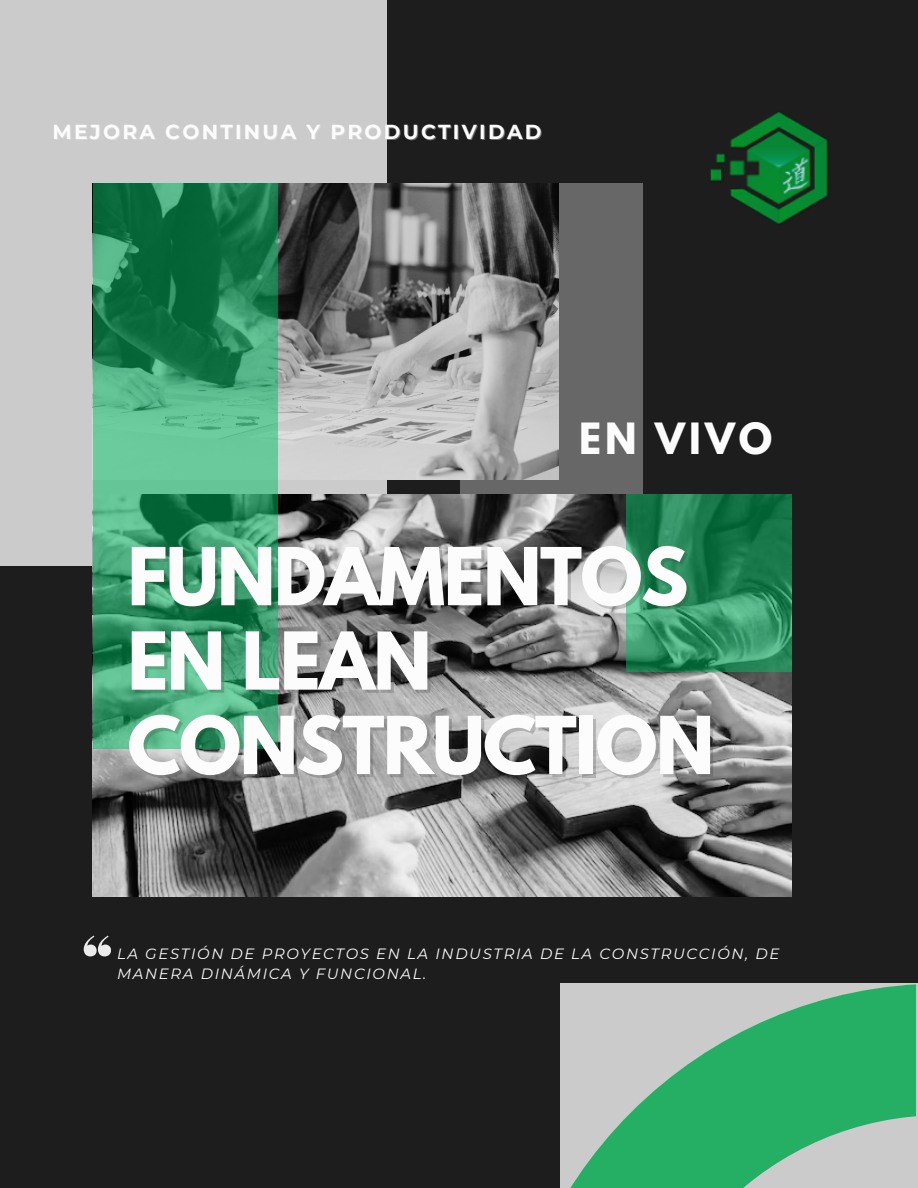
<style>
.page{position:relative;width:918px;height:1188px;background:#1e1d1d}
.page>*{position:absolute;margin:0;border:0;box-sizing:border-box;transform-origin:0 0}
.t1{font:700 70.65px "League Spartan";letter-spacing:-.02em;color:#fcfcfc}
.t2{font:700 38.1px "League Spartan";letter-spacing:.105em;color:#fcfcfc}
.t3{font:700 20.25px "Montserrat";letter-spacing:.11em;color:#fcfcfc}
.t4{font:italic 14.85px/20.2px "Montserrat";letter-spacing:.11em;color:#fcfcfc}
</style>
<div class="page">
<div style="left:460px;top:183px;width:183px;height:357px;background:#686767"></div>
<div style="left:0;top:0;width:387px;height:565px;background:#cbcbcb"></div>
<img style="left:277px;top:183px;width:282px;height:296px">
<img style="left:93px;top:494px;width:699px;height:403px">
<svg style="left:93px;top:183px;width:184px;height:566px"></svg>
<svg style="left:626px;top:494px;width:165px;height:178px"></svg>
<img style="left:710px;top:112px;width:118px;height:112px">
<svg style="left:84px;top:936px;width:27px;height:20px"></svg>
<svg style="left:560px;top:984px;width:356px;height:204px;fill:#24af64"></svg>
<p class="t3" style="left:53px;top:119px;width:490px">MEJORA CONTINUA Y PRODUCTIVIDAD</p>
<p class="t2" style="left:579px;top:420px;width:195px">EN VIVO</p>
<h3 class="t1" style="left:128px;top:542px;width:562px">FUNDAMENTOS</h3>
<h2 class="t1" style="left:128px;top:626px;width:306px">EN LEAN</h2>
<h1 class="t1" style="left:128px;top:711px;width:588px">CONSTRUCTION</h1>
<p class="t4" style="left:117px;top:944px;width:664px">LA GESTIÓN DE PROYECTOS EN LA INDUSTRIA DE LA CONSTRUCCIÓN, DE<br>MANERA DINÁMICA Y FUNCIONAL.</p>
</div>
